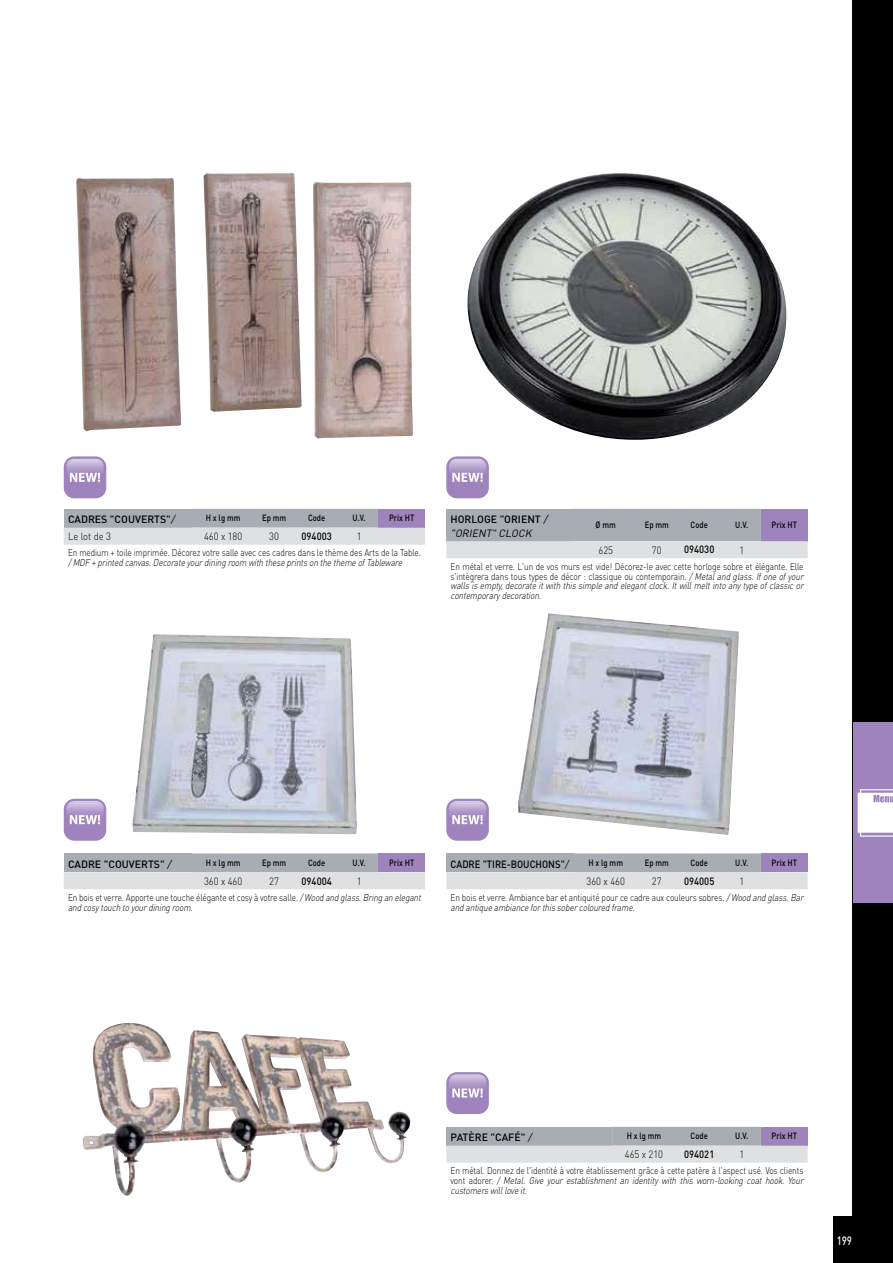
<style>
.page{position:relative;width:893px;height:1263px;background:#fff}
.page>*{position:absolute;margin:0;border:0;box-sizing:border-box;transform-origin:0 0}
.t1{font:500 12px "DIN";color:#fff;scale:.8 1}
.t2{font:500 10.5px/13.5px "DIN";color:#000}
.t3{font:300 10.5px "DIN Pro";color:#000;scale:.9 1}
.t4{font:500 10.5px "DIN";color:#000;scale:.9 1}
.t5{font:300 9.75px/9.8px "DIN Pro";letter-spacing:-.015em;color:#000;scale:.85 1}
.t6{font:italic 300 9.75px/9.8px "DIN Pro";color:#000;scale:.85 1}
.t7{font:500 9px "DIN";color:#000;scale:.85 1}
.s1{font-weight:400;font-style:italic}
.s2{font-style:italic}
.s3{font-style:normal}
</style>
<div class="page">
<div style="left:833px;top:1216px;width:20px;height:47px;background:#000"></div>
<div style="left:852px;top:0;width:41px;height:1263px;background:#000"></div>
<div style="left:853px;top:723px;width:40px;height:180px;background:#9e83bc"></div>
<svg style="left:857px;top:789px;width:36px;height:48px;background:#ece7f2"></svg>
<svg style="left:64px;top:509px;width:361px;height:36px;background:#c1c2ca"></svg>
<svg style="left:446px;top:509px;width:362px;height:49px;background:#b9bac4"></svg>
<svg style="left:64px;top:853px;width:361px;height:36px;background:#c1c2ca"></svg>
<svg style="left:446px;top:853px;width:362px;height:36px;background:#c1c2ca"></svg>
<div style="left:64px;top:456px;width:42px;height:42px;background:#9e83bc;border-radius:11px"></div>
<img style="left:66px;top:459px;width:38px;height:20px;border-radius:8px">
<img style="left:66px;top:459px;width:38px;height:8px">
<svg style="left:70px;top:473px;width:30px;height:9px"></svg>
<div style="left:446px;top:456px;width:43px;height:42px;background:#9e83bc;border-radius:11px"></div>
<img style="left:449px;top:459px;width:37px;height:20px;border-radius:8px">
<img style="left:449px;top:459px;width:37px;height:8px">
<svg style="left:452px;top:473px;width:31px;height:9px"></svg>
<div style="left:64px;top:799px;width:42px;height:42px;background:#9e83bc;border-radius:11px"></div>
<img style="left:66px;top:801px;width:38px;height:21px;border-radius:8px">
<img style="left:66px;top:801px;width:38px;height:8px">
<svg style="left:70px;top:815px;width:30px;height:9px"></svg>
<div style="left:446px;top:799px;width:43px;height:42px;background:#9e83bc;border-radius:11px"></div>
<img style="left:449px;top:801px;width:37px;height:21px;border-radius:8px">
<img style="left:449px;top:801px;width:37px;height:8px">
<svg style="left:452px;top:815px;width:31px;height:9px"></svg>
<svg style="left:446px;top:1127px;width:362px;height:36px;background:#c1c2ca"></svg>
<div style="left:446px;top:1072px;width:43px;height:42px;background:#9e83bc;border-radius:11px"></div>
<img style="left:449px;top:1074px;width:37px;height:21px;border-radius:8px">
<img style="left:449px;top:1074px;width:37px;height:9px">
<svg style="left:452px;top:1089px;width:31px;height:9px"></svg>
<img style="left:76px;top:172px;width:337px;height:267px">
<img style="left:467px;top:173px;width:320px;height:267px">
<img style="left:132px;top:634px;width:225px;height:200px">
<img style="left:518px;top:613px;width:221px;height:222px">
<img style="left:82px;top:1023px;width:329px;height:173px">
<p class="t2" style="left:68px;top:514px;width:108px">CADRES "COUVERTS"<span class="s1">/</span></p>
<p class="t7" style="left:206px;top:515px;width:42px">H x lg mm</p>
<p class="t7" style="left:262px;top:515px;width:30px">Ep mm</p>
<p class="t7" style="left:308px;top:515px;width:22px">Code</p>
<p class="t7" style="left:353px;top:515px;width:17px">U.V.</p>
<p class="t7" style="left:389px;top:515px;width:31px">Prix HT</p>
<p class="t3" style="left:68px;top:533px;width:49px">Le lot de 3</p>
<p class="t3" style="left:204px;top:533px;width:44px">460 x 180</p>
<p class="t3" style="left:269px;top:533px;width:12px">30</p>
<p class="t4" style="left:302px;top:532px;width:35px">094003</p>
<p class="t3" style="left:357px;top:533px;width:7px">1</p>
<p class="t5" style="left:68px;top:549px;width:417px">En medium + toile imprimée. Décorez votre salle avec ces cadres dans le thème des Arts de la Table.</p>
<p class="t6" style="left:68px;top:559px;width:397px">/ MDF + printed canvas.Decorate yourdining room with these prints on the theme ofTableware</p>
<p class="t2" style="left:451px;top:514px;width:98px">HORLOGE "ORIENT <span class="s1">/ "ORIENT" CLOCK</span></p>
<p class="t7" style="left:596px;top:522px;width:25px">Ø mm</p>
<p class="t7" style="left:645px;top:522px;width:30px">Ep mm</p>
<p class="t7" style="left:691px;top:522px;width:22px">Code</p>
<p class="t7" style="left:735px;top:522px;width:17px">U.V.</p>
<p class="t7" style="left:771px;top:522px;width:31px">Prix HT</p>
<p class="t3" style="left:598px;top:546px;width:18px">625</p>
<p class="t3" style="left:652px;top:546px;width:12px">70</p>
<p class="t4" style="left:684px;top:546px;width:35px">094030</p>
<p class="t3" style="left:739px;top:546px;width:7px">1</p>
<p class="t5" style="left:451px;top:563px;width:419px">En métal et verre. L'un de vos murs est vide! Décorez-le avec cette horloge sobre et élégante. Elle s'intègrera dans tous types de décor : classique ou contemporain. <span class="s2">/ Metal and glass. If one of your walls is empty, decorate it with this simple and elegant clock. It will melt into any type of classic or contemporarydecoration.</span></p>
<p class="t2" style="left:68px;top:859px;width:104px">CADRE "COUVERTS" <span class="s1">/</span></p>
<p class="t7" style="left:206px;top:860px;width:42px">H x lg mm</p>
<p class="t7" style="left:262px;top:860px;width:30px">Ep mm</p>
<p class="t7" style="left:308px;top:860px;width:22px">Code</p>
<p class="t7" style="left:353px;top:860px;width:17px">U.V.</p>
<p class="t7" style="left:389px;top:860px;width:31px">Prix HT</p>
<p class="t3" style="left:204px;top:877px;width:44px">360 x 460</p>
<p class="t3" style="left:269px;top:877px;width:12px">27</p>
<p class="t4" style="left:302px;top:877px;width:35px">094004</p>
<p class="t3" style="left:357px;top:877px;width:7px">1</p>
<p class="t6" style="left:68px;top:894px;width:419px"><span class="s3">En bois et verre. Apporte une touche élégante et cosy à votre salle.</span> / Wood and glass.Bring an elegant and cosytouch to yourdining room.</p>
<p class="t4" style="left:451px;top:861px;width:132px">CADRE "TIRE-BOUCHONS"<span class="s1">/</span></p>
<p class="t7" style="left:588px;top:860px;width:42px">H x lg mm</p>
<p class="t7" style="left:645px;top:860px;width:30px">Ep mm</p>
<p class="t7" style="left:691px;top:860px;width:22px">Code</p>
<p class="t7" style="left:735px;top:860px;width:17px">U.V.</p>
<p class="t7" style="left:771px;top:860px;width:31px">Prix HT</p>
<p class="t3" style="left:586px;top:877px;width:44px">360 x 460</p>
<p class="t3" style="left:652px;top:877px;width:12px">27</p>
<p class="t4" style="left:684px;top:877px;width:35px">094005</p>
<p class="t3" style="left:739px;top:877px;width:7px">1</p>
<p class="t5" style="left:451px;top:894px;width:419px">En bois et verre. Ambiance bar et antiquité pour ce cadre aux couleurs sobres. <span class="s2">/ Wood and glass.Bar and antique ambiance forthis sobercoloured frame.</span></p>
<p class="t2" style="left:451px;top:1132px;width:83px">PATÈRE "CAFÉ" <span class="s1">/</span></p>
<p class="t7" style="left:627px;top:1133px;width:42px">H x lg mm</p>
<p class="t7" style="left:691px;top:1133px;width:22px">Code</p>
<p class="t7" style="left:735px;top:1133px;width:17px">U.V.</p>
<p class="t7" style="left:771px;top:1133px;width:31px">Prix HT</p>
<p class="t3" style="left:625px;top:1151px;width:44px">465 x 210</p>
<p class="t4" style="left:684px;top:1150px;width:35px">094021</p>
<p class="t3" style="left:739px;top:1151px;width:7px">1</p>
<p class="t5" style="left:451px;top:1167px;width:419px">En métal. Donnez de l'identité à votre établissement grâce à cette patère à l'aspect usé. Vos clients v o n t a d o re r. <span class="s2">/ Metal. Give your establishment an identity with this worn-looking coat hook. Your customers willlove it.</span></p>
<p class="t1" style="left:837px;top:1236px;width:20px">199</p>
</div>
